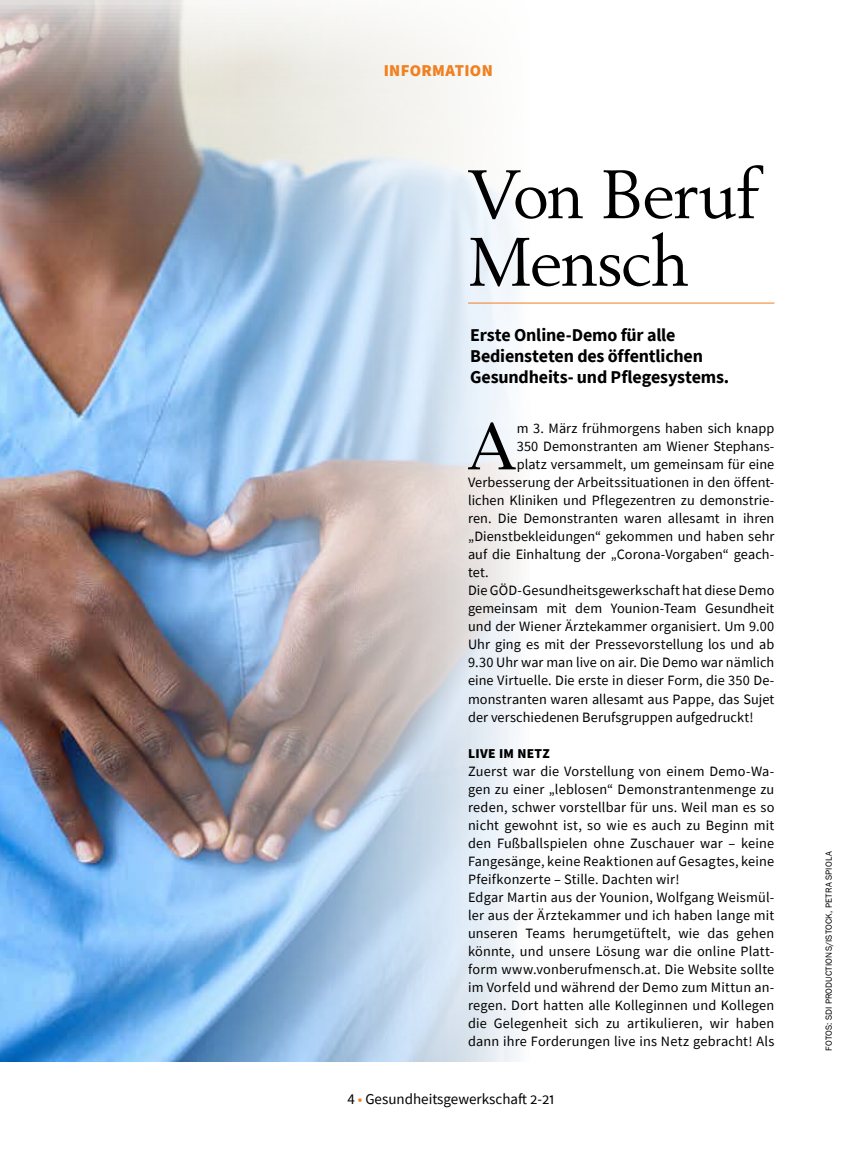
<style>
.page{position:relative;width:851px;height:1149px;background:#fff}
.page>*{position:absolute;margin:0;border:0;box-sizing:border-box;transform-origin:0 0}
.t1{font:67.5px/67.5px "Berling";letter-spacing:-.02em;color:#000}
.t2{font:64.05px "Lucida Bright";color:#000}
.t3{font:700 18px/21px "Source Sans Pro";letter-spacing:-.01em;color:#000}
.t4{font:900 16.5px "Source Sans Pro";letter-spacing:.02em;color:#f08020}
.t5{font:15px "Source Sans Pro";color:#000}
.t6{font:14.25px/18px "Source Sans Pro";letter-spacing:.01em;color:#000}
.t7{font:900 13.5px "Source Sans Pro";letter-spacing:.025em;color:#000}
.t8{font:9px "Franklin Gothic";letter-spacing:.02em;color:#000}
.s1{color:#f08020}
</style>
<div class="page">
<img style="left:0;top:0;width:529px;height:1061px">
<hr style="left:468px;top:302px;width:306px;height:1px;background:#f08020">
<p class="t4" style="left:383px;top:59px;width:110px">INFORMATION</p>
<h1 class="t1" style="left:468px;top:160px;width:292px">Von Beruf<br>Mensch</h1>
<p class="t3" style="left:470px;top:324px;width:261px">Erste Online-Demo für alle<br>Bediensteten des öffentlichen<br>Gesundheits- und Pflegesystems.</p>
<h2 class="t2" style="left:468px;top:410px;width:49px">A</h2>
<p class="t6" style="left:516px;top:419px;width:259px">m 3. März frühmorgens haben sich knapp</p>
<p class="t6" style="left:516px;top:437px;width:259px">350 Demonstranten am Wiener Stephans-</p>
<p class="t6" style="left:516px;top:455px;width:259px">platz versammelt, um gemeinsam für eine</p>
<p class="t6" style="left:468px;top:473px;width:308px">Verbesserung der Arbeitssituationen in den öffent-</p>
<p class="t6" style="left:468px;top:491px;width:308px">lichen Kliniken und Pflegezentren zu demonstrie-</p>
<p class="t6" style="left:468px;top:509px;width:308px">ren. Die Demonstranten waren allesamt in ihren</p>
<p class="t6" style="left:468px;top:527px;width:308px">„Dienstbekleidungen“ gekommen und haben sehr</p>
<p class="t6" style="left:468px;top:545px;width:308px">auf die Einhaltung der „Corona-Vorgaben“ geach-</p>
<p class="t6" style="left:468px;top:563px;width:22px">tet.</p>
<p class="t6" style="left:468px;top:581px;width:308px">Die GÖD-Gesundheitsgewerkschaft hat diese Demo</p>
<p class="t6" style="left:468px;top:599px;width:308px">gemeinsam mit dem Younion-Team Gesundheit</p>
<p class="t6" style="left:468px;top:617px;width:308px">und der Wiener Ärztekammer organisiert. Um 9.00</p>
<p class="t6" style="left:468px;top:635px;width:308px">Uhr ging es mit der Pressevorstellung los und ab</p>
<p class="t6" style="left:468px;top:653px;width:308px">9.30 Uhr war man live on air. Die Demo war nämlich</p>
<p class="t6" style="left:468px;top:671px;width:308px">eine Virtuelle. Die erste in dieser Form, die 350 De-</p>
<p class="t6" style="left:468px;top:689px;width:308px">monstranten waren allesamt aus Pappe, das Sujet</p>
<p class="t6" style="left:468px;top:707px;width:287px">der verschiedenen Berufsgruppen aufgedruckt!</p>
<p class="t7" style="left:468px;top:743px;width:83px">LIVE IM NETZ</p>
<p class="t6" style="left:468px;top:761px;width:308px">Zuerst war die Vorstellung von einem Demo-Wa&shy;gen zu einer „leblosen“ Demonstrantenmenge zu reden, schwer vorstellbar für uns. Weil man es so nicht gewohnt ist, so wie es auch zu Beginn mit den Fußballspielen ohne Zuschauer war – keine Fangesänge, keine Reaktionen auf Gesagtes, keine Pfeifkonzerte – Stille. Dachten wir!<br>Edgar Martin aus der Younion, Wolfgang Weismül&shy;ler aus der Ärztekammer und ich haben lange mit unseren Teams herumgetüftelt, wie das gehen könnte, und unsere Lösung war die online Platt&shy;form www.vonberufmensch.at. Die Website sollte im Vorfeld und während der Demo zum Mittun an&shy;regen. Dort hatten alle Kolleginnen und Kollegen die Gelegenheit sich zu artikulieren, wir haben dann ihre Forderungen live ins Netz gebracht! Als</p>
<p class="t5" style="left:347px;top:1088px;width:209px">4 <span class="s1">•</span> Gesundheitsgewerkschaft 2-21</p>
<p class="t8" style="left:823px;top:1050px;width:200px;rotate:-90deg">FOTOS: SDI PRODUCTIONS/ISTOCK, PETRA SPIOLA</p>
</div>
